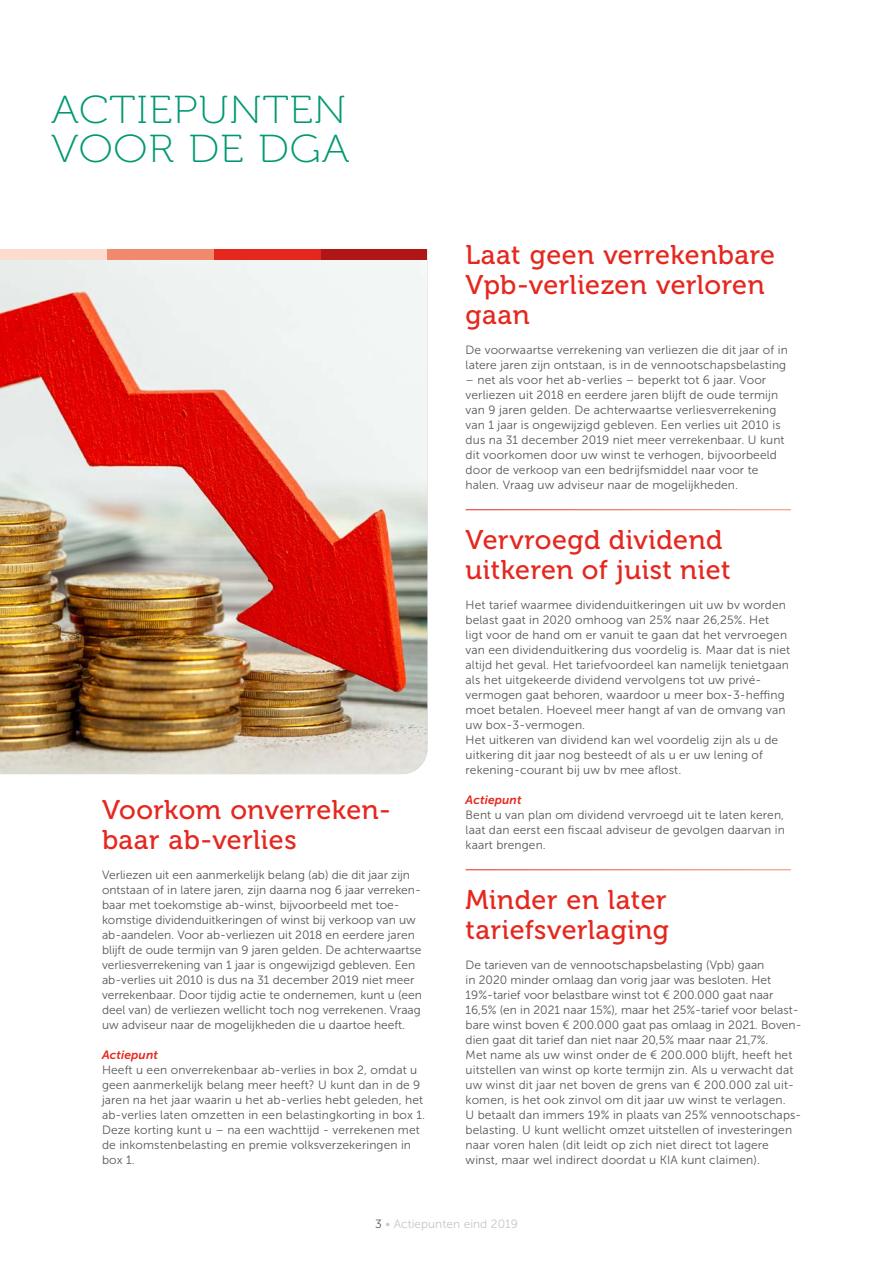
<style>
.page{position:relative;width:893px;height:1263px;background:#fff}
.page>*{position:absolute;margin:0;border:0;box-sizing:border-box;transform-origin:0 0}
.t1{font:39px/39px "Museo 100";letter-spacing:.02em;color:#009872;scale:1.1 1}
.t2{font:27px/30px "Museo 500";letter-spacing:.02em;color:#e5271e}
.t3{font:12px/15px "Museo Sans 300";letter-spacing:.01em;color:#575756}
.t4{font:12px "Museo Sans 300";color:#c6c6c6}
.t5{font:italic 12px "Museo Sans 700";letter-spacing:.01em;color:#e5271e}
.s1{color:#575756}
</style>
<div class="page">
<img style="left:0;top:259px;width:427px;height:515px">
<div style="left:320px;top:249px;width:107px;height:10px;background:#af1615"></div>
<div style="left:214px;top:249px;width:106px;height:10px;background:#e5271e"></div>
<div style="left:107px;top:249px;width:107px;height:10px;background:#f18a6c"></div>
<div style="left:0;top:249px;width:107px;height:10px;background:#fcdcce"></div>
<h1 class="t1" style="left:51px;top:91px;width:273px">ACTIEPUNTEN<br>VOOR DE DGA</h1>
<h2 class="t2" style="left:102px;top:795px;width:290px">Voorkom onverreken&shy;baar ab-verlies</h2>
<p class="t3" style="left:102px;top:867px;width:321px">Verliezen uit een aanmerkelijk belang (ab) die dit jaar zijn ontstaan of in latere jaren, zijn daarna nog 6 jaar verreken&shy;baar met toekomstige ab-winst, bijvoorbeeld met toe&shy;komstige dividenduitkeringen of winst bij verkoop van uw ab-aandelen. Voor ab-verliezen uit 2018 en eerdere jaren blijft de oude termijn van 9 jaren gelden. De achterwaartse verliesverrekening van 1 jaar is ongewijzigd gebleven. Een ab-verlies uit 2010 is dus na 31 december 2019 niet meer verrekenbaar. Door tijdig actie te ondernemen, kunt u (een deel van) de verliezen wellicht toch nog verrekenen. Vraag uw adviseur naar de mogelijkheden die u daartoe heeft.</p>
<p class="t5" style="left:102px;top:1048px;width:57px">Actiepunt</p>
<p class="t3" style="left:102px;top:1062px;width:325px">Heeft u een onverrekenbaar ab-verlies in box 2, omdat u geen aanmerkelijk belang meer heeft? U kunt dan in de 9 jaren na het jaar waarin u het ab-verlies hebt geleden, het ab-verlies laten omzetten in een belastingkorting in box 1.<br>Deze korting kunt u – na een wachttijd - verrekenen met de inkomstenbelasting en premie volksverzekeringen in box 1.</p>
<h2 class="t2" style="left:466px;top:240px;width:311px">Laat geen verrekenbare<br>Vpb-verliezen verloren gaan</h2>
<p class="t3" style="left:466px;top:342px;width:324px">De voorwaartse verrekening van verliezen die dit jaar of in latere jaren zijn ontstaan, is in de vennootschapsbelasting</p>
<p class="t3" style="left:466px;top:372px;width:321px">– net als voor het ab-verlies – beperkt tot 6 jaar. Voor verliezen uit 2018 en eerdere jaren blijft de oude termijn van 9 jaren gelden. De achterwaartse verliesverrekening van 1 jaar is ongewijzigd gebleven. Een verlies uit 2010 is dus na 31 december 2019 niet meer verrekenbaar. U kunt dit voorkomen door uw winst te verhogen, bijvoorbeeld door de verkoop van een bedrijfsmiddel naar voor te halen. Vraag uw adviseur naar de mogelijkheden.</p>
<h2 class="t2" style="left:466px;top:525px;width:267px">Vervroegd dividend uitkeren of juist niet</h2>
<p class="t3" style="left:466px;top:597px;width:326px">Het tarief waarmee dividenduitkeringen uit uw bv worden belast gaat in 2020 omhoog van 25% naar 26,25%. Het<br>ligt voor de hand om er vanuit te gaan dat het vervroegen van een dividenduitkering dus voordelig is. Maar dat is niet altijd het geval. Het tariefvoordeel kan namelijk tenietgaan als het uitgekeerde dividend vervolgens tot uw privé&shy;vermogen gaat behoren, waardoor u meer box-3-heffing moet betalen. Hoeveel meer hangt af van de omvang van uw box-3-vermogen.<br>Het uitkeren van dividend kan wel voordelig zijn als u de uitkering dit jaar nog besteedt of als u er uw lening of rekening-courant bij uw bv mee aflost.</p>
<p class="t5" style="left:466px;top:793px;width:57px">Actiepunt</p>
<p class="t3" style="left:466px;top:807px;width:321px;text-align:justify">Bent u van plan om dividend vervroegd uit te laten keren, laat dan eerst een fiscaal adviseur de gevolgen daarvan in kaart brengen.</p>
<h2 class="t2" style="left:466px;top:885px;width:205px">Minder en later tariefsverlaging</h2>
<p class="t3" style="left:466px;top:957px;width:337px">De tarieven van de vennootschapsbelasting (Vpb) gaan<br>in 2020 minder omlaag dan vorig jaar was besloten. Het 19%-tarief voor belastbare winst tot € 200.000 gaat naar 16,5% (en in 2021 naar 15%), maar het 25%-tarief voor belast&shy;bare winst boven € 200.000 gaat pas omlaag in 2021. Boven&shy;dien gaat dit tarief dan niet naar 20,5% maar naar 21,7%.<br>Met name als uw winst onder de € 200.000 blijft, heeft het uitstellen van winst op korte termijn zin. Als u verwacht dat uw winst dit jaar net boven de grens van € 200.000 zal uit&shy;komen, is het ook zinvol om dit jaar uw winst te verlagen.<br>U betaalt dan immers 19% in plaats van 25% vennootschaps&shy;belasting. U kunt wellicht omzet uitstellen of investeringen naar voren halen (dit leidt op zich niet direct tot lagere winst, maar wel indirect doordat u KIA kunt claimen).</p>
<p class="t4" style="left:375px;top:1218px;width:144px"><span class="s1">3</span> • Actiepunten eind 2019</p>
</div>
